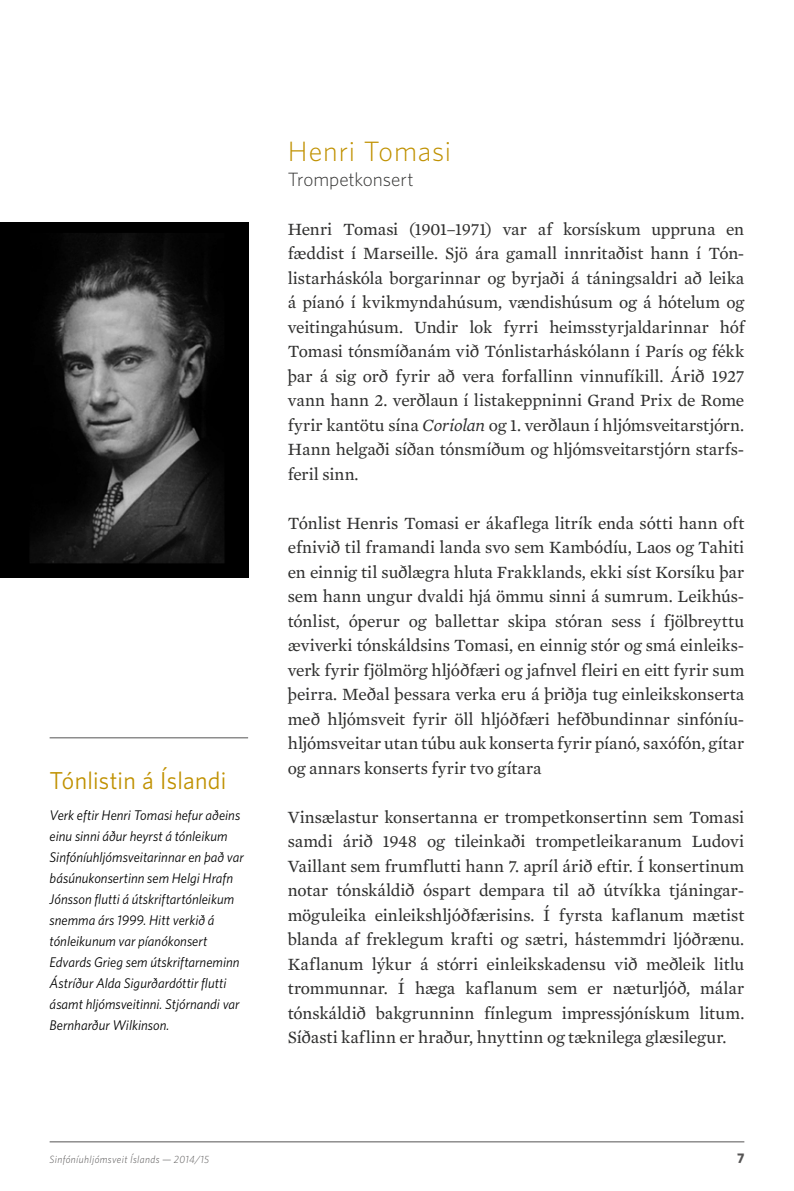
<style>
.page{position:relative;width:794px;height:1191px;background:#fff}
.page>*{position:absolute;margin:0;border:0;box-sizing:border-box;transform-origin:0 0}
.t1{font:300 28px "Whitney";letter-spacing:.03em;color:#c09100}
.t2{font:24.5px "Whitney";letter-spacing:.01em;color:#c09100}
.t3{font:300 19.25px "Whitney";color:#363635}
.t4{font:17.5px/24.5px "Mercury Text G2";letter-spacing:.005em;color:#30302f;text-align:justify}
.t5{font:italic 14px/21px "Whitney";color:#000}
.t6{font:700 14px "Whitney";color:#555454}
.t7{font:italic 300 10.5px "Whitney";letter-spacing:.035em;color:#555454}
.s1{font-style:italic}
</style>
<div class="page">
<hr style="left:50px;top:1141px;width:694px;height:1px;background:#555454">
<img style="left:0;top:223px;width:248px;height:355px">
<hr style="left:50px;top:737px;width:198px;height:1px;background:#555454">
<h2 class="t2" style="left:50px;top:766px;width:178px">Tónlistin á Íslandi</h2>
<p class="t5" style="left:50px;top:804px;width:196px">Verk eftir Henri Tomasi hefur aðeins einu sinni áður heyrst á tónleikum Sinfóníuhljómsveitarinnar en það var básúnukonsertinn sem Helgi Hrafn Jónsson flutti á útskriftartónleikum snemma árs 1999. Hitt verkið á tónleikunum var píanókonsert Edvards Grieg sem útskriftarneminn Ástríður Alda Sigurðardóttir flutti ásamt hljómsveitinni. Stjórnandi var Bernharður Wilkinson.</p>
<h1 class="t1" style="left:288px;top:135px;width:165px">Henri Tomasi</h1>
<p class="t3" style="left:288px;top:168px;width:127px">Trompetkonsert</p>
<p class="t4" style="left:288px;top:217px;width:458px">Henri Tomasi (1901–1971) var af korsískum uppruna en fæddist í Marseille. Sjö ára gamall innritaðist hann í Tón&shy;listarháskóla borgarinnar og byrjaði á táningsaldri að leika á píanó í kvikmyndahúsum, vændishúsum og á hótelum og veitingahúsum. Undir lok fyrri heimsstyrjaldarinnar hóf Tomasi tónsmíðanám við Tónlistarháskólann í París og fékk þar á sig orð fyrir að vera forfallinn vinnufíkill. Árið 1927 vann hann 2. verðlaun í listakeppninni Grand Prix de Rome fyrir kantötu sína <span class="s1">Coriolan</span> og 1. verðlaun í hljómsveitarstjórn.<br>Hann helgaði síðan tónsmíðum og hljómsveitarstjórn starfs&shy;feril sinn.</p>
<p class="t4" style="left:288px;top:511px;width:458px">Tónlist Henris Tomasi er ákaflega litrík enda sótti hann oft efnivið til framandi landa svo sem Kambódíu, Laos og Tahiti en einnig til suðlægra hluta Frakklands, ekki síst Korsíku þar sem hann ungur dvaldi hjá ömmu sinni á sumrum. Leikhús&shy;tónlist, óperur og ballettar skipa stóran sess í fjölbreyttu æviverki tónskáldsins Tomasi, en einnig stór og smá einleiks&shy;verk fyrir fjölmörg hljóðfæri og jafnvel fleiri en eitt fyrir sum þeirra. Meðal þessara verka eru á þriðja tug einleikskonserta með hljómsveit fyrir öll hljóðfæri hefðbundinnar sinfóníu&shy;hljómsveitar utan túbu auk konserta fyrir píanó, saxófón, gítar og annars konserts fyrir tvo gítara</p>
<p class="t4" style="left:288px;top:805px;width:458px">Vinsælastur konsertanna er trompetkonsertinn sem Tomasi samdi árið 1948 og tileinkaði trompetleikaranum Ludovi Vaillant sem frumflutti hann 7. apríl árið eftir. Í konsertinum notar tónskáldið óspart dempara til að útvíkka tjáningar&shy;möguleika einleikshljóðfærisins. Í fyrsta kaflanum mætist blanda af freklegum krafti og sætri, hástemmdri ljóðrænu.<br>Kaflanum lýkur á stórri einleikskadensu við meðleik litlu trommunnar. Í hæga kaflanum sem er næturljóð, málar tónskáldið bakgrunninn fínlegum impressjónískum litum.<br>Síðasti kaflinn er hraður, hnyttinn og tæknilega glæsilegur.</p>
<p class="t7" style="left:50px;top:1153px;width:161px">Sinfóníuhljómsveit Íslands — 2014/15</p>
<p class="t6" style="left:737px;top:1150px;width:9px">7</p>
</div>
